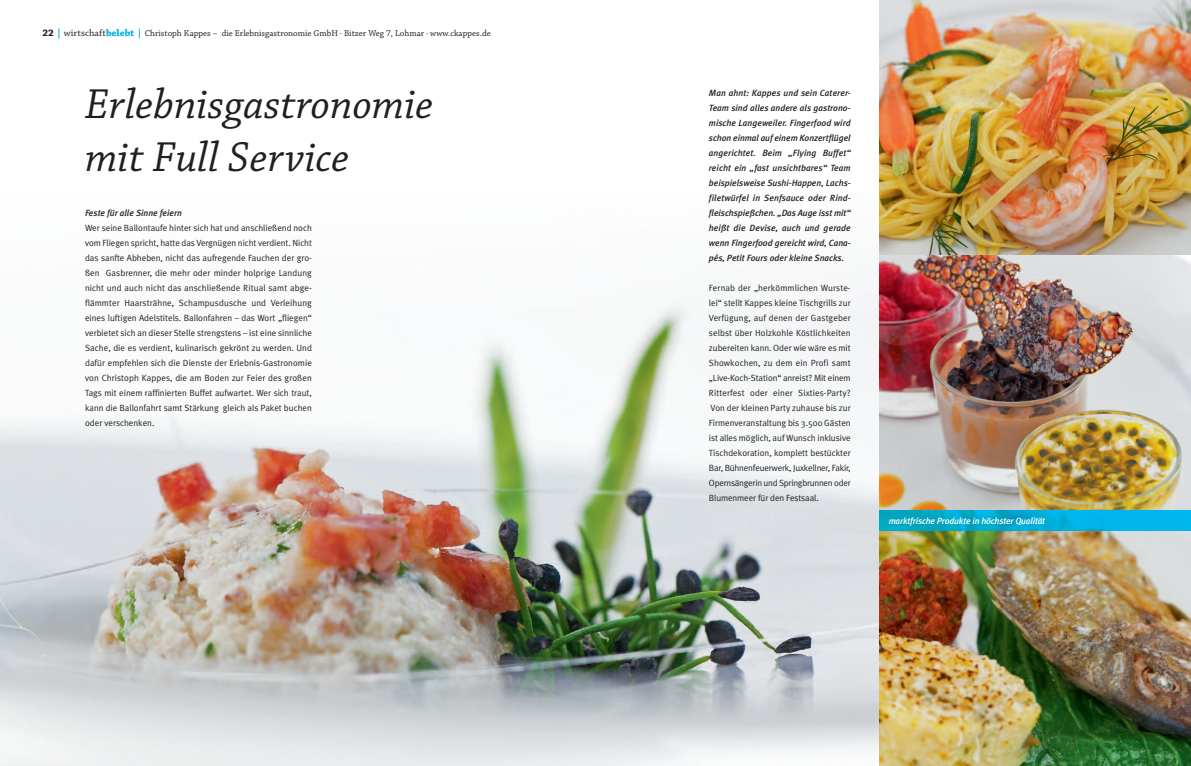
<style>
.page{position:relative;width:1191px;height:766px;background:#fff}
.page>*{position:absolute;margin:0;border:0;box-sizing:border-box;transform-origin:0 0}
.t1{font:italic 44px/52.8px "Chaparral Pro";color:#231f20}
.t2{font:9px/15px "Meta Plus Normal";letter-spacing:-.01em;color:#231f20;text-align:justify}
.t3{font:italic 500 9px/15px "Meta Plus";color:#231f20;text-align:justify}
.t4{font:9px "Chaparral Pro";color:#231f20}
.t5{font:italic 500 9px "Meta Plus";letter-spacing:-.015em;color:#fff}
.s1{font-weight:700;font-size:10px}
.s2{font-weight:700;font-size:10px;color:#00aeef}
.s3{font-size:10px}
</style>
<div class="page">
<img style="left:0;top:318px;width:879px;height:447px">
<img style="left:879px;top:0;width:312px;height:255px">
<img style="left:879px;top:255px;width:312px;height:255px">
<img style="left:879px;top:530px;width:312px;height:235px">
<img style="left:879px;top:510px;width:312px;height:20px">
<p class="t4" style="left:43px;top:30px;width:450px"><span class="s1">22</span> <span class="s2">|</span> <span class="s3">wirtschaft</span><span class="s2">belebt |</span> Christoph Kappes – die Erlebnisgastronomie GmbH · Bitzer Weg 7, Lohmar · www.ckappes.de</p>
<h1 class="t1" style="left:85px;top:81px;width:350px">Erlebnisgastronomie mit Full Service</h1>
<p class="t3" style="left:85px;top:205px;width:98px">Feste für alle Sinne feiern</p>
<p class="t2" style="left:85px;top:220px;width:228px">Wer seine Ballontaufe hinter sich hat und anschließend noch vom Fliegen spricht, hatte das Vergnügen nicht verdient. Nicht das sanfte Abheben, nicht das aufregende Fauchen der gro&shy;ßen Gasbrenner, die mehr oder minder holprige Landung nicht und auch nicht das anschließende Ritual samt abge&shy;flämmter Haarsträhne, Schampusdusche und Verleihung eines luftigen Adelstitels. Ballonfahren – das Wort „fliegen“ verbietet sich an dieser Stelle strengstens – ist eine sinnliche Sache, die es verdient, kulinarisch gekrönt zu werden. Und dafür empfehlen sich die Dienste der Erlebnis-Gastronomie von Christoph Kappes, die am Boden zur Feier des großen Tags mit einem raffinierten Buffet aufwartet. Wer sich traut, kann die Ballonfahrt samt Stärkung gleich als Paket buchen oder verschenken.</p>
<p class="t3" style="left:709px;top:85px;width:143px">Man ahnt: Kappes und sein Caterer-Team sind alles andere als gastrono&shy;mische Langeweiler. Fingerfood wird schon einmal auf einem Konzertflügel angerichtet. Beim „Flying Buffet“ reicht ein „fast unsichtbares“ Team beispielsweise Sushi-Happen, Lachs&shy;filetwürfel in Senfsauce oder Rind&shy;fleischspießchen. „Das Auge isst mit“ heißt die Devise, auch und gerade wenn Fingerfood gereicht wird, Cana&shy;pés, Petit Fours oder kleine Snacks.</p>
<p class="t2" style="left:709px;top:280px;width:143px">Fernab der „herkömmlichen Wurste&shy;lei“ stellt Kappes kleine Tischgrills zur Verfügung, auf denen der Gastgeber selbst über Holzkohle Köstlichkeiten zubereiten kann. Oder wie wäre es mit Showkochen, zu dem ein Profi samt „Live-Koch-Station“ anreist? Mit einem Ritterfest oder einer Sixties-Party?<br>Von der kleinen Party zuhause bis zur Firmenveranstaltung bis 3.500 Gästen ist alles möglich, auf Wunsch inklusive Tischdekoration, komplett bestückter Bar, Bühnenfeuerwerk, Juxkellner, Fakir, Opernsängerin und Springbrunnen oder Blumenmeer für den Festsaal.</p>
<p class="t5" style="left:888px;top:515px;width:158px">marktfrische Produkte in höchster Qualität</p>
</div>
